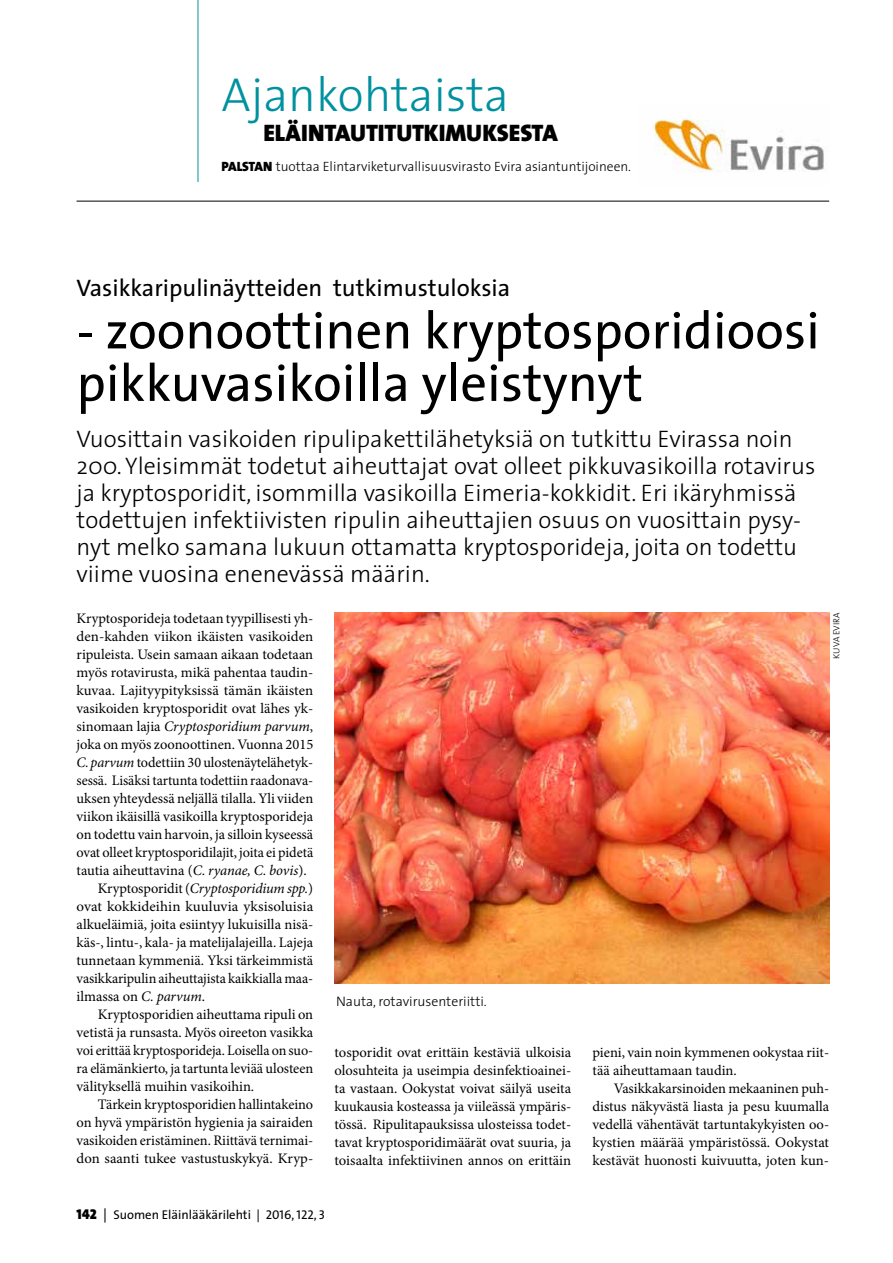
<style>
.page{position:relative;width:893px;height:1263px;background:#fff}
.page>*{position:absolute;margin:0;border:0;box-sizing:border-box;transform-origin:0 0}
.t1{font:52.5px/52.5px "The Sans";color:#000}
.t2{font:300 48px "The Sans";color:#0091a0}
.t3{font:300 24px/27px "The Sans";color:#000}
.t4{font:24px "The Sans";color:#000}
.t5{font:900 24px "The Sans";letter-spacing:-.005em;color:#000}
.t6{font:14.55px/18px "Minion Pro";color:#000;text-align:justify}
.t7{font:italic 14.55px "Minion Pro";letter-spacing:-.01em;color:#000}
.t8{font:300 13.8px "The Sans";color:#000}
.t9{font:300 13.5px "The Sans";color:#000}
.t10{font:12.75px "The Sans";color:#000}
.t11{font:300 9px "The Sans";letter-spacing:-.01em;color:#000}
.s1{font-weight:900}
.s2{font-style:normal}
.s3{font-style:italic}
.s4{font-family:"The Sans Black Caps";font-size:14.25px}
.s5{font-size:14.25px}
.s6{font-family:"The Sans Caps"}
</style>
<div class="page">
<img style="left:654px;top:119px;width:170px;height:53px">
<hr style="left:77px;top:201px;width:752px;height:1px;background:#000">
<hr style="left:198px;top:0;width:1px;height:182px;background:#0091a0">
<img style="left:334px;top:612px;width:495px;height:371px">
<h2 class="t2" style="left:222px;top:55px;width:289px">Ajankohtaista</h2>
<h3 class="t5" style="left:263px;top:112px;width:296px">ELÄINTAUTITUTKIMUKSESTA</h3>
<p class="t9" style="left:222px;top:156px;width:411px"><span class="s1">PALSTAN</span> tuottaa Elintarviketurvallisuusvirasto Evira asiantuntijoineen.</p>
<h3 class="t4" style="left:77px;top:268px;width:435px">Vasikkaripulinäytteiden tutkimustuloksia</h3>
<h1 class="t1" style="left:77px;top:303px;width:745px">- zoonoottinen kryptosporidioosi pikkuvasikoilla yleistynyt</h1>
<p class="t3" style="left:77px;top:424px;width:740px">Vuosittain vasikoiden ripulipakettilähetyksiä on tutkittu Evirassa noin 200. Yleisimmät todetut aiheuttajat ovat olleet pikkuvasikoilla rotavirus ja kryptosporidit, isommilla vasikoilla Eimeria-kokkidit. Eri ikäryhmissä todettujen infektiivisten ripulin aiheuttajien osuus on vuosittain pysy&shy;nyt melko samana lukuun ottamatta kryptosporideja, joita on todettu viime vuosina enenevässä määrin.</p>
<p class="t6" style="left:77px;top:609px;width:238px">Kryptosporideja todetaan tyypillisesti yh-</p>
<p class="t6" style="left:77px;top:627px;width:238px">den-kahden viikon ikäisten vasikoiden</p>
<p class="t6" style="left:77px;top:645px;width:238px">ripuleista. Usein samaan aikaan todetaan</p>
<p class="t6" style="left:77px;top:663px;width:238px">myös rotavirusta, mikä pahentaa taudin-</p>
<p class="t6" style="left:77px;top:681px;width:238px">kuvaa. Lajityypityksissä tämän ikäisten</p>
<p class="t6" style="left:77px;top:699px;width:238px">vasikoiden kryptosporidit ovat lähes yk-</p>
<p class="t7" style="left:77px;top:717px;width:238px"><span class="s2">sinomaan lajia</span> Cryptosporidium parvum<span class="s2">,</span></p>
<p class="t6" style="left:77px;top:735px;width:238px">joka on myös zoonoottinen. Vuonna 2015</p>
<p class="t6" style="left:77px;top:753px;width:238px"><span class="s3">C. parvum</span> todettiin 30 ulostenäytelähetyk-</p>
<p class="t6" style="left:77px;top:771px;width:238px">sessä. Lisäksi tartunta todettiin raadonava-</p>
<p class="t6" style="left:77px;top:789px;width:238px">uksen yhteydessä neljällä tilalla. Yli viiden</p>
<p class="t6" style="left:77px;top:807px;width:238px">viikon ikäisillä vasikoilla kryptosporideja</p>
<p class="t6" style="left:77px;top:825px;width:238px">on todettu vain harvoin, ja silloin kyseessä</p>
<p class="t6" style="left:77px;top:843px;width:238px">ovat olleet kryptosporidilajit, joita ei pidetä</p>
<p class="t6" style="left:77px;top:861px;width:232px">tautia aiheuttavina (<span class="s3">C. ryanae, C. bovis</span>).</p>
<p class="t7" style="left:98px;top:879px;width:217px"><span class="s2">Kryptosporidit (</span>Cryptosporidium spp.<span class="s2">)</span></p>
<p class="t6" style="left:77px;top:897px;width:238px">ovat kokkideihin kuuluvia yksisoluisia</p>
<p class="t6" style="left:77px;top:915px;width:238px">alkueläimiä, joita esiintyy lukuisilla nisä-</p>
<p class="t6" style="left:77px;top:933px;width:238px">käs-, lintu-, kala- ja matelijalajeilla. Lajeja</p>
<p class="t6" style="left:77px;top:951px;width:238px">tunnetaan kymmeniä. Yksi tärkeimmistä</p>
<p class="t6" style="left:77px;top:969px;width:238px">vasikkaripulin aiheuttajista kaikkialla maa-</p>
<p class="t6" style="left:77px;top:987px;width:130px">ilmassa on <span class="s3">C. parvum</span>.</p>
<p class="t6" style="left:98px;top:1005px;width:217px">Kryptosporidien aiheuttama ripuli on</p>
<p class="t6" style="left:77px;top:1023px;width:238px">vetistä ja runsasta. Myös oireeton vasikka</p>
<p class="t6" style="left:77px;top:1041px;width:238px">voi erittää kryptosporideja. Loisella on suo-</p>
<p class="t6" style="left:77px;top:1059px;width:238px">ra elämänkierto, ja tartunta leviää ulosteen</p>
<p class="t6" style="left:77px;top:1077px;width:179px">välityksellä muihin vasikoihin.</p>
<p class="t6" style="left:98px;top:1095px;width:217px">Tärkein kryptosporidien hallintakeino</p>
<p class="t6" style="left:77px;top:1113px;width:238px">on hyvä ympäristön hygienia ja sairaiden</p>
<p class="t6" style="left:77px;top:1131px;width:238px">vasikoiden eristäminen. Riittävä ternimai-</p>
<p class="t6" style="left:77px;top:1149px;width:238px">don saanti tukee vastustuskykyä. Kryp-</p>
<p class="t8" style="left:336px;top:990px;width:152px">Nauta, rotavirusenteriitti.</p>
<p class="t11" style="left:829px;top:659px;width:48px;rotate:-90deg">KUVA EVIRA</p>
<p class="t6" style="left:334px;top:1043px;width:238px">tosporidit ovat erittäin kestäviä ulkoisia olosuhteita ja useimpia desinfektioainei&shy;ta vastaan. Ookystat voivat säilyä useita kuukausia kosteassa ja viileässä ympäris&shy;tössä. Ripulitapauksissa ulosteissa todet&shy;tavat kryptosporidimäärät ovat suuria, ja toisaalta infektiivinen annos on erittäin</p>
<p class="t6" style="left:592px;top:1043px;width:238px">pieni, vain noin kymmenen ookystaa riit&shy;tää aiheuttamaan taudin.</p>
<p class="t6" style="left:592px;top:1079px;width:238px;text-indent:21px">Vasikkakarsinoiden mekaaninen puh&shy;distus näkyvästä liasta ja pesu kuumalla vedellä vähentävät tartuntakykyisten oo&shy;kystien määrää ympäristössä. Ookystat kestävät huonosti kuivuutta, joten kun-</p>
<p class="t10" style="left:77px;top:1204px;width:250px"><span class="s4">142</span> <span class="s5">|</span> Suomen Eläinlääkärilehti | <span class="s6">2016, 122, 3</span></p>
</div>
